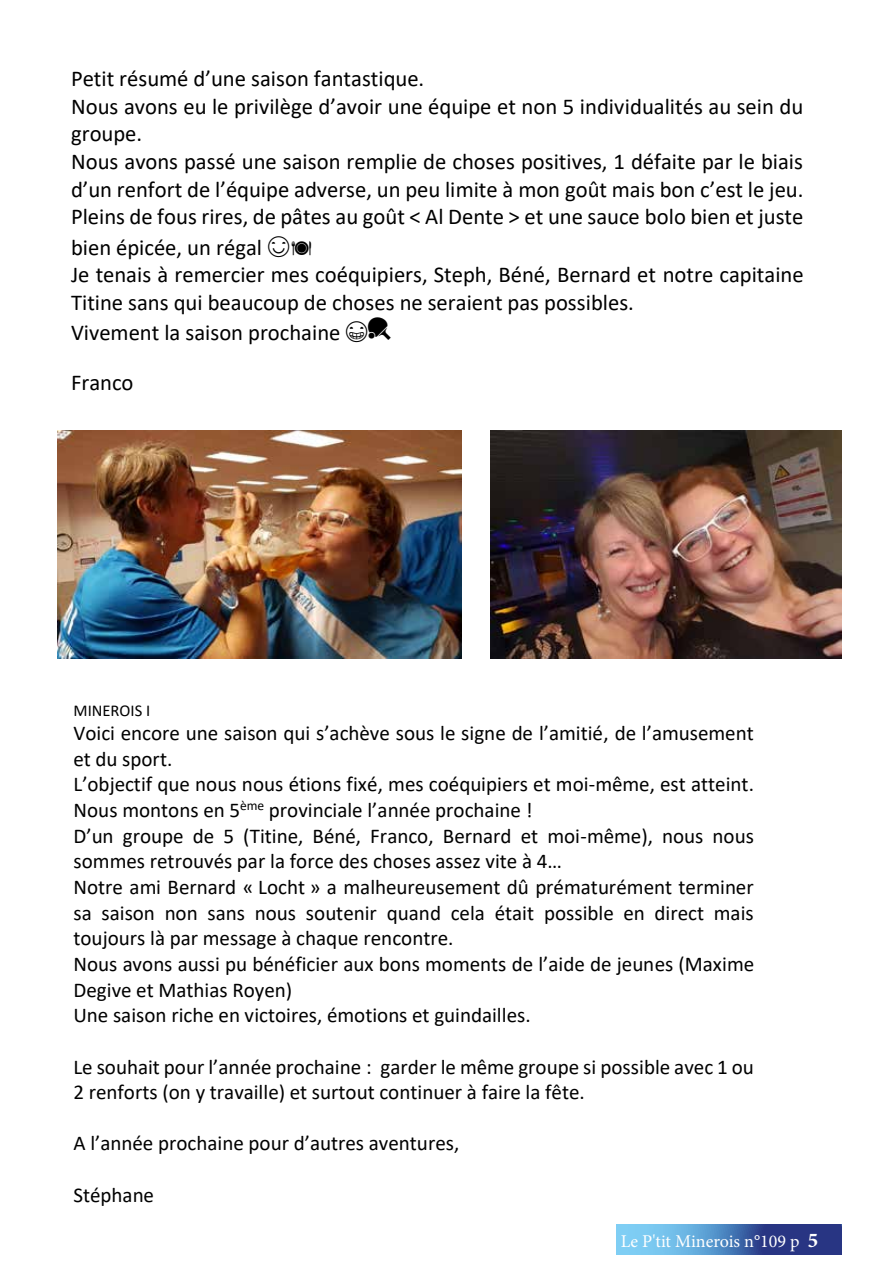
<style>
.page{position:relative;width:893px;height:1263px;background:#fff}
.page>*{position:absolute;margin:0;border:0;box-sizing:border-box;transform-origin:0 0}
.t1{font:22.65px/27.6px "Calibri";color:#000}
.t2{font:21px/25.7px "Calibri";color:#000}
.t3{font:18px "Minion Pro";color:#fff}
.t4{font:16.5px "Calibri";color:#000}
.s1{font-weight:700;font-size:21px}
</style>
<div class="page">
<svg style="left:617px;top:1225px;width:225px;height:29px;background:#4c7ab7"></svg>
<img style="left:57px;top:431px;width:404px;height:227px">
<img style="left:490px;top:431px;width:352px;height:227px">
<p class="t1" style="left:71px;top:64px;width:734px">Petit résumé d’une saison fantastique.<br>Nous avons eu le privilège d’avoir une équipe et non 5 individualités au sein du groupe.<br>Nous avons passé une saison remplie de choses positives, 1 défaite par le biais d’un renfort de l’équipe adverse, un peu limite à mon goût mais bon c’est le jeu.<br>Pleins de fous rires, de pâtes au goût &lt; Al Dente &gt; et une sauce bolo bien et juste</p>
<p class="t1" style="left:71px;top:233px;width:734px">bien épicée, un régal<br>Je tenais à remercier mes coéquipiers, Steph, Béné, Bernard et notre capitaine<br>Titine sans qui beaucoup de choses ne seraient pas possibles.</p>
<p class="t1" style="left:71px;top:318px;width:271px">Vivement la saison prochaine</p>
<p class="t1" style="left:71px;top:368px;width:64px">Franco</p>
<p class="t4" style="left:73px;top:699px;width:78px">MINEROIS I</p>
<p class="t2" style="left:73px;top:720px;width:682px">Voici encore une saison qui s’achève sous le signe de l’amitié, de l’amusement et du sport.<br>L’objectif que nous nous étions fixé, mes coéquipiers et moi-même, est atteint.<br>Nous montons en 5<sup>ème</sup> provinciale l’année prochaine !<br>D’un groupe de 5 (Titine, Béné, Franco, Bernard et moi-même), nous nous sommes retrouvés par la force des choses assez vite à 4…<br>Notre ami Bernard « Locht » a malheureusement dû prématurément terminer sa saison non sans nous soutenir quand cela était possible en direct mais toujours là par message à chaque rencontre.<br>Nous avons aussi pu bénéficier aux bons moments de l’aide de jeunes (Maxime Degive et Mathias Royen)<br>Une saison riche en victoires, émotions et guindailles.</p>
<p class="t2" style="left:73px;top:1053px;width:682px">Le souhait pour l’année prochaine : garder le même groupe si possible avec 1 ou<br>2 renforts (on y travaille) et surtout continuer à faire la fête.</p>
<p class="t2" style="left:73px;top:1130px;width:387px">A l’année prochaine pour d’autres aventures,</p>
<p class="t2" style="left:73px;top:1181px;width:82px">Stéphane</p>
<p class="t3" style="left:621px;top:1229px;width:199px">Le P'tit Minerois n°109 p <span class="s1">5</span></p>
</div>
